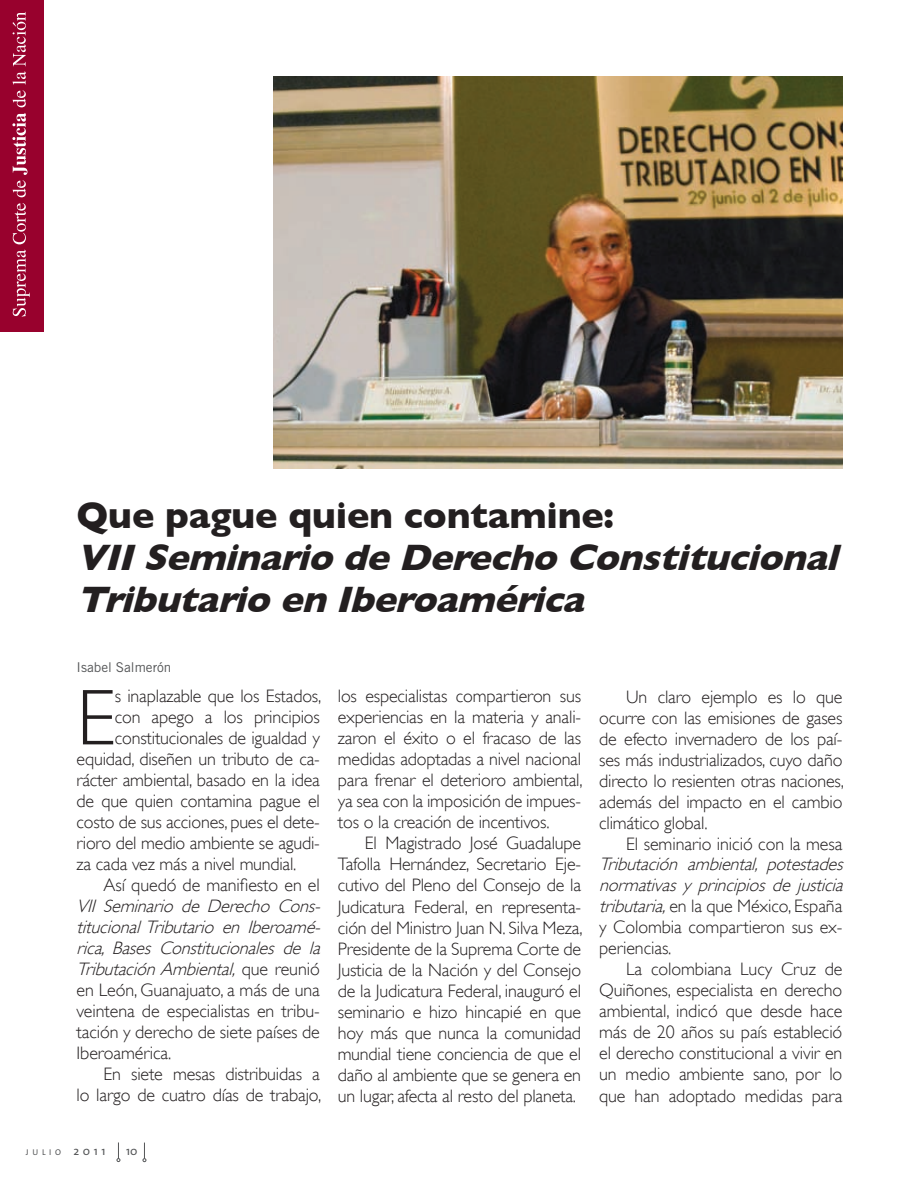
<style>
.page{position:relative;width:919px;height:1178px;background:#fff}
.page>*{position:absolute;margin:0;border:0;box-sizing:border-box;transform-origin:0 0}
.t1{font:300 79.5px "Gill Sans";color:#231f20}
.t2{font:italic 700 37.5px/42px "Gill Sans";letter-spacing:-.18em;color:#231f20}
.t3{font:700 37.5px "Gill Sans";letter-spacing:-.005em;color:#231f20}
.t4{font:300 18px/21px "Gill Sans";letter-spacing:-.01em;color:#231f20;text-align:justify}
.t5{font:italic 300 18px/21px "Gill Sans";color:#231f20}
.t6{font:13.5px "Trade Gothic";color:#545557}
.t7{font:12px "The Sans";color:#545557}
.t8{font:8.4px "The Sans";letter-spacing:.435em;color:#545557}
.s1{font-style:italic}
.s2{font-size:12px}
.s3{font-style:normal}
</style>
<div class="page">
<div style="left:0;top:0;width:43px;height:332px;background:#98012d"></div>
<svg style="left:13px;top:250px;width:17px;height:67px"></svg>
<svg style="left:13px;top:203px;width:13px;height:41px"></svg>
<svg style="left:12px;top:113px;width:15px;height:84px"></svg>
<svg style="left:13px;top:12px;width:13px;height:95px"></svg>
<svg style="left:117px;top:1142px;width:3px;height:20px"></svg>
<svg style="left:142px;top:1142px;width:4px;height:20px"></svg>
<img style="left:273px;top:77px;width:569px;height:391px">
<h2 class="t3" style="left:77px;top:493px;width:539px">Que pague quien contamine:</h2>
<h2 class="t2" style="left:77px;top:536px;width:773px">VII Seminario deDerecho Constitucional<br>Tributario en I beroamérica</h2>
<p class="t6" style="left:77px;top:659px;width:96px">Isabel Salmerón</p>
<h1 class="t1" style="left:77px;top:672px;width:40px">E</h1>
<p class="t4" style="left:115px;top:686px;width:208px">s inaplazable que los Estados,</p>
<p class="t4" style="left:115px;top:707px;width:206px">con apego a los principios</p>
<p class="t4" style="left:115px;top:728px;width:206px">constitucionales de igualdad y</p>
<p class="t4" style="left:77px;top:749px;width:245px">equidad, diseñen un tributo de ca-</p>
<p class="t4" style="left:77px;top:770px;width:245px">rácter ambiental, basado en la idea</p>
<p class="t4" style="left:77px;top:791px;width:245px">de que quien contamina pague el</p>
<p class="t4" style="left:77px;top:812px;width:245px">costo de sus acciones, pues el dete-</p>
<p class="t4" style="left:77px;top:833px;width:245px">rioro del medio ambiente se agudi-</p>
<p class="t4" style="left:77px;top:854px;width:221px">za cada vez más a nivel mundial.</p>
<p class="t4" style="left:104px;top:875px;width:218px">Así quedó de manifiesto en el</p>
<p class="t4" style="left:77px;top:896px;width:250px;text-align:left"><span class="s1">VII Seminario de Derecho Cons&shy;titucionalTributario en Iberoamé&shy;rica, Bases Constitucionales de la<br>TributaciónAmbiental,</span> q u e r e u n i ó en León, Guanajuato, a más de una veintena de especialistas en tribu&shy;tación y derecho de siete países de<br>Iberoamérica.</p>
<p class="t4" style="left:77px;top:1064px;width:246px;text-align:right">En siete mesas distribuidas a<br>lo largo de cuatro días de trabajo,</p>
<p class="t4" style="left:338px;top:686px;width:246px">los especialistas compartieron sus experiencias en la materia y anali&shy;zaron el éxito o el fracaso de las medidas adoptadas a nivel nacional para frenar el deterioro ambiental, ya sea con la imposición de impues&shy;tos o la creación de incentivos.</p>
<p class="t4" style="left:338px;top:833px;width:246px;text-indent:27px">El Magistrado José Guadalupe Tafolla Hernández, Secretario Eje&shy;cutivo del Pleno del Consejo de la Judicatura Federal, en representa&shy;ción del Ministro Juan N. Silva Meza, Presidente de la Suprema Corte de Justicia de la Nación y del Consejo de la Judicatura Federal, inauguró el seminario e hizo hincapié en que hoy más que nunca la comunidad mundial tiene conciencia de que el daño al ambiente que se genera en un lugar, afecta al resto del planeta.</p>
<p class="t8" style="left:26px;top:1145px;width:81px">julio <span class="s2">2011</span></p>
<p class="t7" style="left:126px;top:1141px;width:13px">10</p>
<p class="t4" style="left:599px;top:686px;width:246px;text-indent:27px">Un claro ejemplo es lo que ocurre con las emisiones de gases de efecto invernadero de los paí&shy;ses más industrializados, cuyo daño directo lo resienten otras naciones, además del impacto en el cambio climático global.</p>
<p class="t4" style="left:626px;top:833px;width:218px">El seminario inició con la mesa</p>
<p class="t5" style="left:599px;top:854px;width:250px">Tributación ambiental, potestades normativas y principios de justicia tributaria,<span class="s3">en la que México, España y Colombia compartieron sus ex&shy;periencias.</span></p>
<p class="t4" style="left:599px;top:959px;width:245px;text-indent:27px">La colombiana Lucy Cruz de Quiñones, especialista en derecho ambiental, indicó que desde hace más de 20 años su país estableció el derecho constitucional a vivir en un medio ambiente sano, por lo que han adoptado medidas para</p>
</div>
